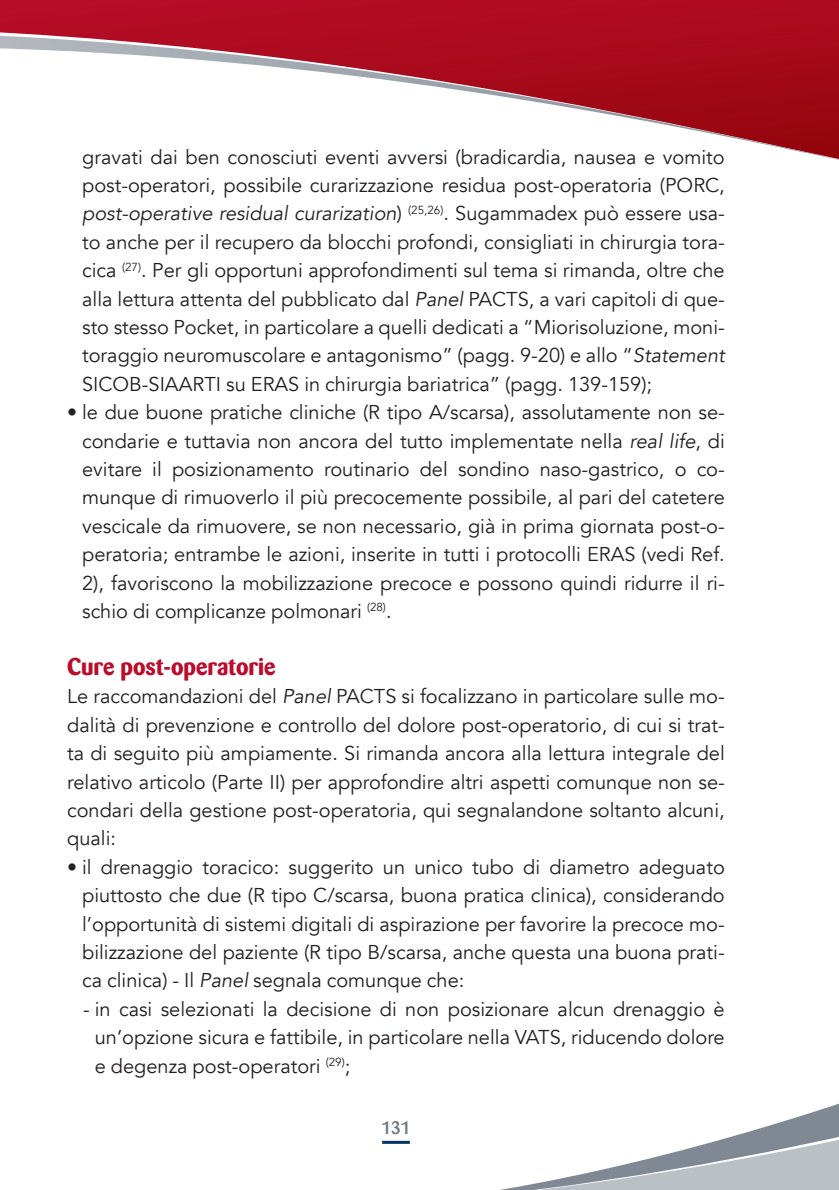
<style>
.page{position:relative;width:839px;height:1190px;background:#fff}
.page>*{position:absolute;margin:0;border:0;box-sizing:border-box;transform-origin:0 0}
.t1{font:700 24px "Barmeno";color:#ba0d2b}
.t2{font:20px/28.4px "Avenir";color:#231f20;text-align:justify}
.t3{font:500 18px "Barmeno";color:#6e7a83}
.s1{font-style:italic}
</style>
<div class="page">
<svg style="left:789px;top:0;width:50px;height:148px;background:#a10817"></svg>
<img style="left:789px;top:148px;width:50px;height:12px">
<svg style="left:0;top:0;width:789px;height:150px"></svg>
<svg style="left:382px;top:1103px;width:457px;height:87px"></svg>
<p class="t2" style="left:82px;top:143px;width:644px">gravati dai ben conosciuti eventi avversi (bradicardia, nausea e vomito post-operatori, possibile curarizzazione residua post-operatoria (PORC, <span class="s1">post-operative residual curarization</span>) <sup>(25,26)</sup>. Sugammadex può essere usa&shy;to anche per il recupero da blocchi profondi, consigliati in chirurgia tora&shy;cica <sup>(27)</sup>. Per gli opportuni approfondimenti sul tema si rimanda, oltre che alla lettura attenta del pubblicato dal <span class="s1">Panel</span> PACTS, a vari capitoli di que&shy;sto stesso Pocket, in particolare a quelli dedicati a “Miorisoluzione, moni&shy;toraggio neuromuscolare e antagonismo” (pagg. 9-20) e allo “<span class="s1">Statement </span>SICOB-SIAARTI su ERAS in chirurgia bariatrica” (pagg. 139-159);</p>
<p class="t2" style="left:82px;top:398px;width:644px;text-indent:-15px">• le due buone pratiche cliniche (R tipo A/scarsa), assolutamente non se&shy;condarie e tuttavia non ancora del tutto implementate nella <span class="s1">real life</span>, di evitare il posizionamento routinario del sondino naso-gastrico, o co&shy;munque di rimuoverlo il più precocemente possibile, al pari del catetere vescicale da rimuovere, se non necessario, già in prima giornata post-o&shy;peratoria; entrambe le azioni, inserite in tutti i protocolli ERAS (vedi Ref.<br>2), favoriscono la mobilizzazione precoce e possono quindi ridurre il ri&shy;schio di complicanze polmonari <sup>(28)</sup>.</p>
<p class="t1" style="left:67px;top:652px;width:210px">Cure post-operatorie</p>
<p class="t2" style="left:67px;top:682px;width:659px">Le raccomandazioni del <span class="s1">Panel</span> PACTS si focalizzano in particolare sulle mo&shy;dalità di prevenzione e controllo del dolore post-operatorio, di cui si trat&shy;ta di seguito più ampiamente. Si rimanda ancora alla lettura integrale del relativo articolo (Parte II) per approfondire altri aspetti comunque non se&shy;condari della gestione post-operatoria, qui segnalandone soltanto alcuni, quali:</p>
<p class="t2" style="left:82px;top:853px;width:644px;text-indent:-15px">• il drenaggio toracico: suggerito un unico tubo di diametro adeguato piuttosto che due (R tipo C/scarsa, buona pratica clinica), considerando l’opportunità di sistemi digitali di aspirazione per favorire la precoce mo&shy;bilizzazione del paziente (R tipo B/scarsa, anche questa una buona prati&shy;ca clinica) - Il <span class="s1">Panel</span> segnala comunque che:</p>
<p class="t2" style="left:95px;top:995px;width:631px;text-indent:-12px">- in casi selezionati la decisione di non posizionare alcun drenaggio è un’opzione sicura e fattibile, in particolare nella VATS, riducendo dolore e degenza post-operatori <sup>(29)</sup>;</p>
<p class="t3" style="left:381px;top:1117px;width:31px">131</p>
</div>
